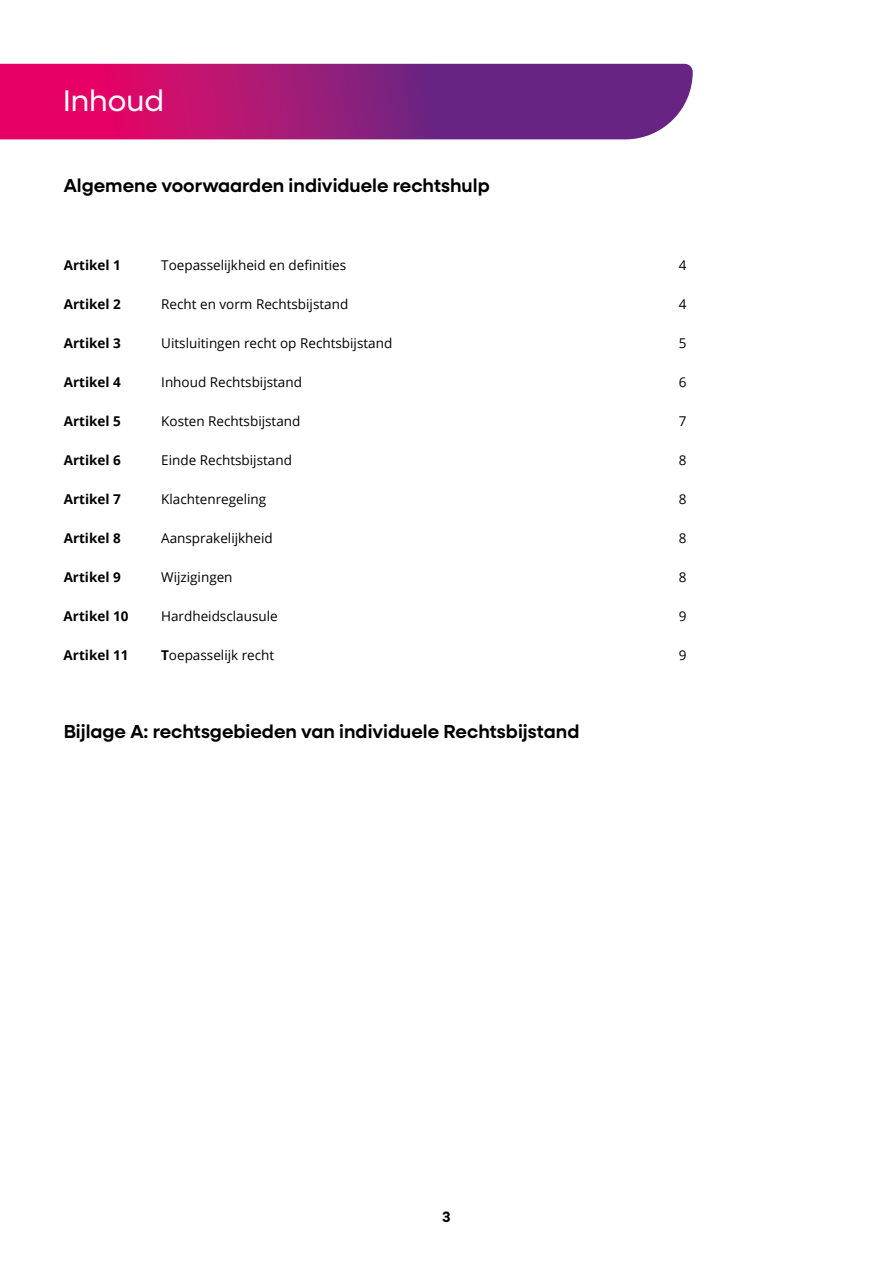
<style>
.page{position:relative;width:893px;height:1263px;background:#fff}
.page>*{position:absolute;margin:0;border:0;box-sizing:border-box;transform-origin:0 0}
.t1{font:30px "Neulis Sans";color:#fff}
.t2{font:600 18.9px "Neulis Sans";color:#000}
.t3{font:600 15px "Neulis Sans";color:#000}
.t4{font:13.5px "Open Sans";color:#000}
.t5{font:700 13.5px "Open Sans";color:#000}
.s1{font-weight:700}
</style>
<div class="page">
<svg style="left:0;top:64px;width:693px;height:75px;background:#9c1c79"></svg>
<h1 class="t1" style="left:63px;top:79px;width:103px">Inhoud</h1>
<h2 class="t2" style="left:64px;top:172px;width:427px">Algemene voorwaarden individuele rechtshulp</h2>
<p class="t5" style="left:64px;top:255px;width:59px">Artikel 1</p>
<p class="t4" style="left:161px;top:256px;width:186px">Toepasselijkheid en definities</p>
<p class="t4" style="left:679px;top:256px;width:9px">4</p>
<p class="t5" style="left:64px;top:294px;width:59px">Artikel 2</p>
<p class="t4" style="left:161px;top:295px;width:188px">Recht en vorm Rechtsbijstand</p>
<p class="t4" style="left:679px;top:295px;width:9px">4</p>
<p class="t5" style="left:64px;top:333px;width:59px">Artikel 3</p>
<p class="t4" style="left:161px;top:334px;width:233px">Uitsluitingen recht op Rechtsbijstand</p>
<p class="t4" style="left:679px;top:334px;width:9px">5</p>
<p class="t5" style="left:64px;top:372px;width:59px">Artikel 4</p>
<p class="t4" style="left:161px;top:373px;width:142px">Inhoud Rechtsbijstand</p>
<p class="t4" style="left:679px;top:373px;width:9px">6</p>
<p class="t5" style="left:64px;top:411px;width:59px">Artikel 5</p>
<p class="t4" style="left:161px;top:412px;width:141px">Kosten Rechtsbijstand</p>
<p class="t4" style="left:679px;top:412px;width:9px">7</p>
<p class="t5" style="left:64px;top:450px;width:59px">Artikel 6</p>
<p class="t4" style="left:161px;top:451px;width:132px">Einde Rechtsbijstand</p>
<p class="t4" style="left:679px;top:451px;width:9px">8</p>
<p class="t5" style="left:64px;top:489px;width:59px">Artikel 7</p>
<p class="t4" style="left:161px;top:490px;width:107px">Klachtenregeling</p>
<p class="t4" style="left:679px;top:490px;width:9px">8</p>
<p class="t5" style="left:64px;top:528px;width:59px">Artikel 8</p>
<p class="t4" style="left:161px;top:529px;width:113px">Aansprakelijkheid</p>
<p class="t4" style="left:679px;top:529px;width:9px">8</p>
<p class="t5" style="left:64px;top:567px;width:59px">Artikel 9</p>
<p class="t4" style="left:161px;top:568px;width:73px">Wijzigingen</p>
<p class="t4" style="left:679px;top:568px;width:9px">8</p>
<p class="t5" style="left:64px;top:606px;width:66px">Artikel 10</p>
<p class="t4" style="left:161px;top:607px;width:118px">Hardheidsclausule</p>
<p class="t4" style="left:679px;top:607px;width:9px">9</p>
<p class="t5" style="left:64px;top:645px;width:66px">Artikel 11</p>
<p class="t4" style="left:161px;top:646px;width:115px"><span class="s1">T</span>oepasselijk recht</p>
<p class="t4" style="left:679px;top:646px;width:9px">9</p>
<h2 class="t2" style="left:64px;top:718px;width:517px">Bijlage A: rechtsgebieden van individuele Rechtsbijstand</h2>
<p class="t3" style="left:442px;top:1205px;width:10px">3</p>
</div>
